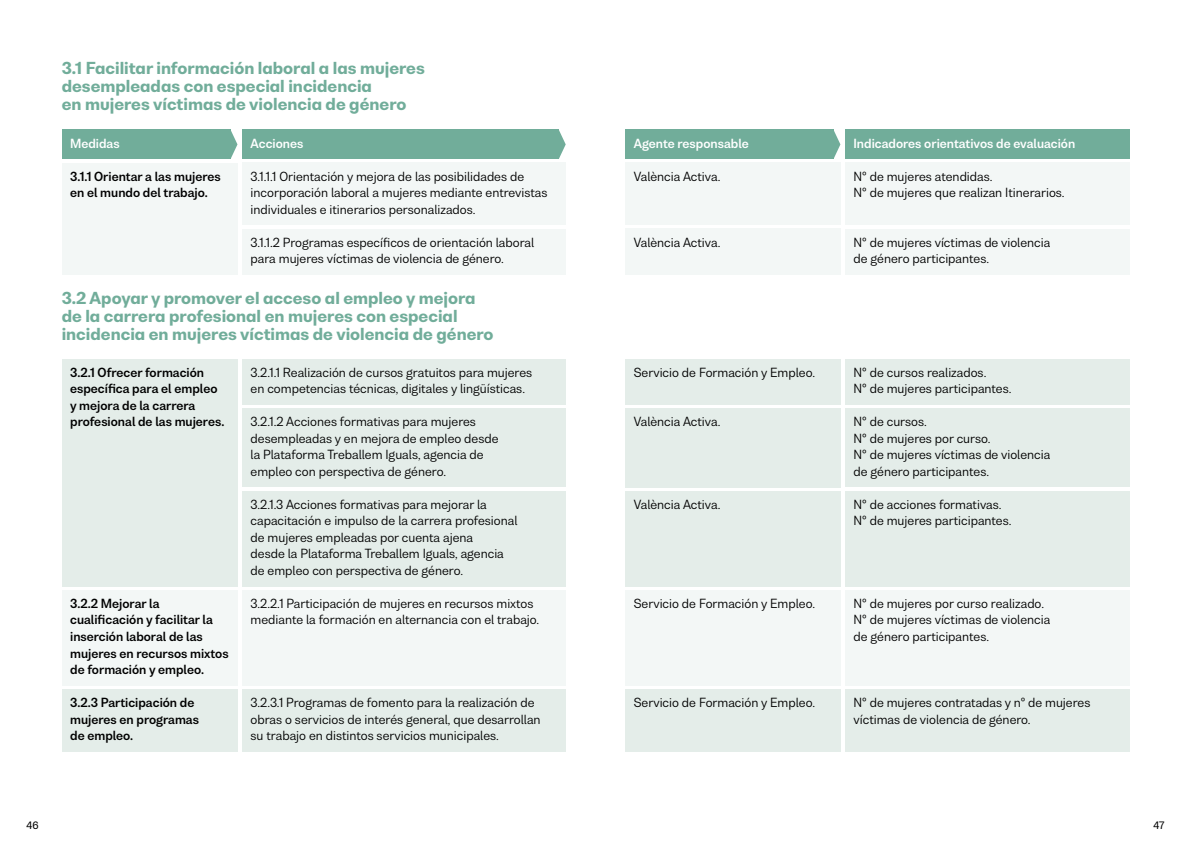
<style>
.page{position:relative;width:1191px;height:851px;background:#fff}
.page>*{position:absolute;margin:0;border:0;box-sizing:border-box;transform-origin:0 0}
.t1{font:800 15.75px/18px "Bw Nista Geometric";color:#71ad9a}
.t2{font:12px/16.5px "Bw Nista Grotesk";color:#000;scale:.96 1}
.t3{font:700 12px/16.5px "Bw Nista Grotesk";color:#000;scale:.96 1}
.t4{font:700 12px "Bw Nista Grotesk";color:#fff;scale:.96 1}
.t5{font:500 9.75px "Bw Nista Grotesk";color:#000;scale:.96 1}
</style>
<div class="page">
<div style="left:625px;top:163px;width:215px;height:29px;background:#f3f7f6"></div>
<div style="left:625px;top:179px;width:215px;height:29px;background:#f3f7f6"></div>
<div style="left:625px;top:196px;width:215px;height:29px;background:#f3f7f6"></div>
<div style="left:625px;top:229px;width:215px;height:29px;background:#f3f7f6"></div>
<div style="left:625px;top:245px;width:215px;height:29px;background:#f3f7f6"></div>
<div style="left:625px;top:359px;width:215px;height:29px;background:#e4ede9"></div>
<div style="left:625px;top:375px;width:215px;height:29px;background:#e4ede9"></div>
<div style="left:625px;top:408px;width:215px;height:29px;background:#e4ede9"></div>
<div style="left:625px;top:425px;width:215px;height:29px;background:#e4ede9"></div>
<div style="left:625px;top:441px;width:215px;height:29px;background:#e4ede9"></div>
<div style="left:625px;top:458px;width:215px;height:29px;background:#e4ede9"></div>
<div style="left:625px;top:491px;width:215px;height:29px;background:#e4ede9"></div>
<div style="left:625px;top:507px;width:215px;height:29px;background:#e4ede9"></div>
<div style="left:625px;top:524px;width:215px;height:29px;background:#e4ede9"></div>
<div style="left:625px;top:540px;width:215px;height:29px;background:#e4ede9"></div>
<div style="left:625px;top:557px;width:215px;height:29px;background:#e4ede9"></div>
<div style="left:625px;top:590px;width:215px;height:29px;background:#f3f7f6"></div>
<div style="left:625px;top:606px;width:215px;height:29px;background:#f3f7f6"></div>
<div style="left:625px;top:623px;width:215px;height:29px;background:#f3f7f6"></div>
<div style="left:625px;top:639px;width:215px;height:29px;background:#f3f7f6"></div>
<div style="left:625px;top:656px;width:215px;height:29px;background:#f3f7f6"></div>
<div style="left:625px;top:689px;width:215px;height:29px;background:#e4ede9"></div>
<div style="left:625px;top:705px;width:215px;height:29px;background:#e4ede9"></div>
<div style="left:625px;top:722px;width:215px;height:29px;background:#e4ede9"></div>
<div style="left:845px;top:163px;width:284px;height:29px;background:#f3f7f6"></div>
<div style="left:845px;top:179px;width:284px;height:29px;background:#f3f7f6"></div>
<div style="left:845px;top:196px;width:284px;height:29px;background:#f3f7f6"></div>
<div style="left:845px;top:229px;width:284px;height:45px;background:#f3f7f6"></div>
<div style="left:845px;top:359px;width:284px;height:29px;background:#e4ede9"></div>
<div style="left:845px;top:375px;width:284px;height:29px;background:#e4ede9"></div>
<div style="left:845px;top:408px;width:284px;height:29px;background:#e4ede9"></div>
<div style="left:845px;top:425px;width:284px;height:29px;background:#e4ede9"></div>
<div style="left:845px;top:441px;width:284px;height:46px;background:#e4ede9"></div>
<div style="left:845px;top:491px;width:284px;height:29px;background:#e4ede9"></div>
<div style="left:845px;top:507px;width:284px;height:29px;background:#e4ede9"></div>
<div style="left:845px;top:524px;width:284px;height:29px;background:#e4ede9"></div>
<div style="left:845px;top:540px;width:284px;height:29px;background:#e4ede9"></div>
<div style="left:845px;top:557px;width:284px;height:29px;background:#e4ede9"></div>
<div style="left:845px;top:590px;width:284px;height:29px;background:#f3f7f6"></div>
<div style="left:845px;top:606px;width:284px;height:46px;background:#f3f7f6"></div>
<div style="left:845px;top:639px;width:284px;height:29px;background:#f3f7f6"></div>
<div style="left:845px;top:656px;width:284px;height:29px;background:#f3f7f6"></div>
<div style="left:845px;top:689px;width:284px;height:45px;background:#e4ede9"></div>
<div style="left:845px;top:722px;width:284px;height:29px;background:#e4ede9"></div>
<div style="left:62px;top:163px;width:175px;height:45px;background:#f3f7f6"></div>
<div style="left:62px;top:196px;width:175px;height:29px;background:#f3f7f6"></div>
<div style="left:62px;top:212px;width:175px;height:29px;background:#f3f7f6"></div>
<div style="left:62px;top:229px;width:175px;height:29px;background:#f3f7f6"></div>
<div style="left:62px;top:245px;width:175px;height:29px;background:#f3f7f6"></div>
<div style="left:62px;top:359px;width:175px;height:78px;background:#e4ede9"></div>
<div style="left:62px;top:425px;width:175px;height:29px;background:#e4ede9"></div>
<div style="left:62px;top:441px;width:175px;height:29px;background:#e4ede9"></div>
<div style="left:62px;top:458px;width:175px;height:29px;background:#e4ede9"></div>
<div style="left:62px;top:474px;width:175px;height:29px;background:#e4ede9"></div>
<div style="left:62px;top:491px;width:175px;height:29px;background:#e4ede9"></div>
<div style="left:62px;top:507px;width:175px;height:29px;background:#e4ede9"></div>
<div style="left:62px;top:524px;width:175px;height:29px;background:#e4ede9"></div>
<div style="left:62px;top:540px;width:175px;height:29px;background:#e4ede9"></div>
<div style="left:62px;top:557px;width:175px;height:29px;background:#e4ede9"></div>
<div style="left:62px;top:590px;width:175px;height:95px;background:#f3f7f6"></div>
<div style="left:62px;top:689px;width:175px;height:62px;background:#e4ede9"></div>
<div style="left:242px;top:163px;width:324px;height:62px;background:#f3f7f6"></div>
<div style="left:242px;top:229px;width:324px;height:45px;background:#f3f7f6"></div>
<div style="left:242px;top:359px;width:324px;height:45px;background:#e4ede9"></div>
<div style="left:242px;top:408px;width:324px;height:79px;background:#e4ede9"></div>
<div style="left:242px;top:491px;width:324px;height:95px;background:#e4ede9"></div>
<div style="left:242px;top:590px;width:324px;height:45px;background:#f3f7f6"></div>
<div style="left:242px;top:623px;width:324px;height:29px;background:#f3f7f6"></div>
<div style="left:242px;top:639px;width:324px;height:29px;background:#f3f7f6"></div>
<div style="left:242px;top:656px;width:324px;height:29px;background:#f3f7f6"></div>
<div style="left:242px;top:689px;width:324px;height:62px;background:#e4ede9"></div>
<svg style="left:231px;top:131px;width:6px;height:27px"></svg>
<svg style="left:559px;top:130px;width:7px;height:29px"></svg>
<div style="left:62px;top:130px;width:169px;height:29px;background:#71ad9a"></div>
<div style="left:242px;top:130px;width:317px;height:29px;background:#71ad9a"></div>
<svg style="left:833px;top:130px;width:7px;height:29px"></svg>
<div style="left:625px;top:130px;width:208px;height:29px;background:#71ad9a"></div>
<div style="left:845px;top:130px;width:284px;height:29px;background:#71ad9a"></div>
<h1 class="t1" style="left:62px;top:59px;width:365px">3.1 Facilitar información laboral a las mujeres desempleadas con especial incidencia<br>en mujeres víctimas de violencia de género</h1>
<p class="t4" style="left:70px;top:135px;width:53px">Medidas</p>
<p class="t4" style="left:251px;top:135px;width:56px">Acciones</p>
<p class="t4" style="left:634px;top:135px;width:121px">Agente responsable</p>
<p class="t4" style="left:853px;top:135px;width:232px">Indicadores orientativos de evaluación</p>
<p class="t3" style="left:70px;top:167px;width:158px">3.1.1 Orientar a las mujeres en el mundo del trabajo.</p>
<p class="t2" style="left:251px;top:167px;width:311px">3.1.1.1 Orientación y mejora de las posibilidades de incorporación laboral a mujeres mediante entrevistas individuales e itinerarios personalizados.</p>
<p class="t2" style="left:251px;top:233px;width:297px">3.1.1.2 Programas específicos de orientación laboral para mujeres víctimas de violencia de género.</p>
<h1 class="t1" style="left:62px;top:289px;width:433px">3.2 Apoyar y promover el acceso al empleo y mejora de la carrera profesional en mujeres con especial incidencia en mujeres víctimas de violencia de género</h1>
<p class="t3" style="left:70px;top:364px;width:162px">3.2.1 Ofrecer formación específica para el empleo y mejora de la carrera profesional de las mujeres.</p>
<p class="t3" style="left:70px;top:595px;width:167px">3.2.2 Mejorar la cualificación y facilitar la inserción laboral de las mujeres en recursos mixtos de formación y empleo.</p>
<p class="t3" style="left:70px;top:694px;width:136px">3.2.3 Participación de mujeres en programas de empleo.</p>
<p class="t2" style="left:251px;top:364px;width:295px">3.2.1.1 Realización de cursos gratuitos para mujeres en competencias técnicas, digitales y lingüísticas.</p>
<p class="t2" style="left:251px;top:413px;width:260px">3.2.1.2 Acciones formativas para mujeres desempleadas y en mejora de empleo desde la Plataforma Treballem Iguals, agencia de empleo con perspectiva de género.</p>
<p class="t2" style="left:251px;top:496px;width:279px">3.2.1.3 Acciones formativas para mejorar la capacitación e impulso de la carrera profesional de mujeres empleadas por cuenta ajena<br>desde la Plataforma Treballem Iguals, agencia de empleo con perspectiva de género.</p>
<p class="t2" style="left:251px;top:595px;width:302px">3.2.2.1 Participación de mujeres en recursos mixtos mediante la formación en alternancia con el trabajo.</p>
<p class="t2" style="left:251px;top:694px;width:303px">3.2.3.1 Programas de fomento para la realización de obras o servicios de interés general, que desarrollan su trabajo en distintos servicios municipales.</p>
<p class="t2" style="left:634px;top:167px;width:92px">València Activa.</p>
<p class="t2" style="left:634px;top:233px;width:92px">València Activa.</p>
<p class="t2" style="left:853px;top:167px;width:221px">Nº de mujeres atendidas.<br>Nº de mujeres que realizan Itinerarios.</p>
<p class="t2" style="left:853px;top:233px;width:206px">Nº de mujeres víctimas de violencia de género participantes.</p>
<p class="t2" style="left:634px;top:364px;width:190px">Servicio de Formación y Empleo.</p>
<p class="t2" style="left:634px;top:413px;width:92px">València Activa.</p>
<p class="t2" style="left:634px;top:496px;width:92px">València Activa.</p>
<p class="t2" style="left:853px;top:364px;width:166px">Nº de cursos realizados.<br>Nº de mujeres participantes.</p>
<p class="t2" style="left:853px;top:413px;width:206px">Nº de cursos.<br>Nº de mujeres por curso.<br>Nº de mujeres víctimas de violencia de género participantes.</p>
<p class="t2" style="left:853px;top:496px;width:166px">Nº de acciones formativas.<br>Nº de mujeres participantes.</p>
<p class="t2" style="left:634px;top:595px;width:190px">Servicio de Formación y Empleo.</p>
<p class="t2" style="left:853px;top:595px;width:206px">Nº de mujeres por curso realizado.<br>Nº de mujeres víctimas de violencia de género participantes.</p>
<p class="t2" style="left:634px;top:694px;width:190px">Servicio de Formación y Empleo.</p>
<p class="t2" style="left:853px;top:694px;width:248px">Nº de mujeres contratadas y nº de mujeres víctimas de violencia de género.</p>
<p class="t5" style="left:27px;top:818px;width:14px">46</p>
<p class="t5" style="left:1153px;top:818px;width:13px">47</p>
</div>
